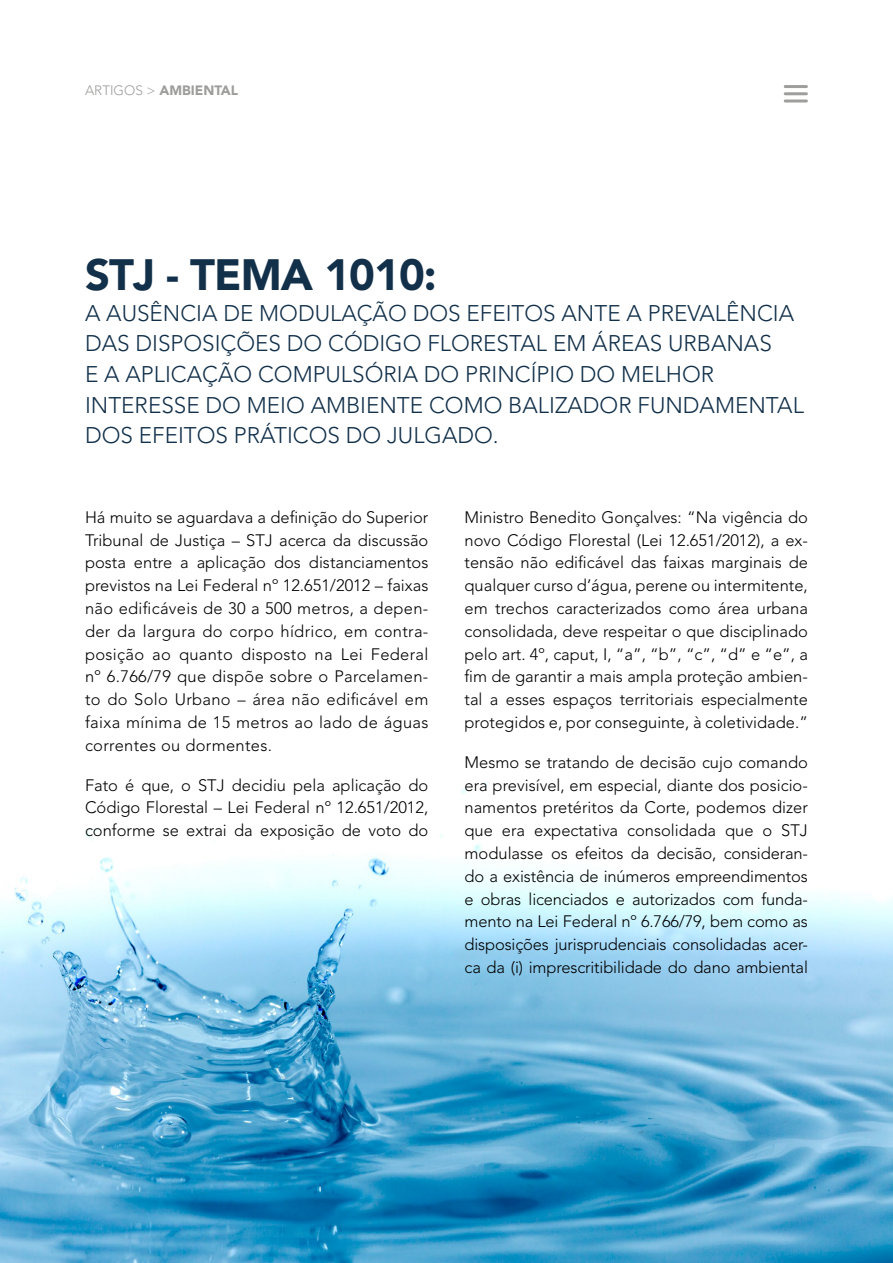
<style>
.page{position:relative;width:893px;height:1263px;background:#fff}
.page>*{position:absolute;margin:0;border:0;box-sizing:border-box;transform-origin:0 0}
.t1{font:900 43.5px "Avenir LT Std";letter-spacing:-.02em;color:#12304a}
.t2{font:300 22.5px/30.6px "Avenir LT Std";color:#12304a}
.t3{font:300 16.5px/22.8px "Avenir LT Std";color:#000;text-align:justify}
.t4{font:900 13.5px "Avenir LT Std";color:#9d9d9c}
.s1{font-weight:300}
</style>
<div class="page">
<hr style="left:785px;top:85px;width:21px;height:3px;background:#9e9e9c">
<hr style="left:785px;top:92px;width:21px;height:3px;background:#9e9e9c">
<hr style="left:785px;top:99px;width:21px;height:3px;background:#9e9e9c">
<img style="left:0;top:782px;width:893px;height:481px">
<p class="t4" style="left:85px;top:82px;width:155px"><span class="s1">ARTIGOS &gt;</span> AMBIENTAL</p>
<h1 class="t1" style="left:85px;top:249px;width:353px">STJ - TEMA 1010:</h1>
<p class="t2" style="left:85px;top:298px;width:720px">A AUSÊNCIA DE MODULAÇÃO DOS EFEITOS ANTE A PREVALÊNCIA DAS DISPOSIÇÕES DO CÓDIGO FLORESTAL EM ÁREAS URBANAS<br>E A APLICAÇÃO COMPULSÓRIA DO PRINCÍPIO DO MELHOR INTERESSE DO MEIO AMBIENTE COMO BALIZADOR FUNDAMENTAL DOS EFEITOS PRÁTICOS DO JULGADO.</p>
<p class="t3" style="left:85px;top:506px;width:345px">Há muito se aguardava a definição do Superior Tribunal de Justiça – STJ acerca da discussão posta entre a aplicação dos distanciamentos previstos na Lei Federal nº 12.651/2012 – faixas não edificáveis de 30 a 500 metros, a depen&shy;der da largura do corpo hídrico, em contra&shy;posição ao quanto disposto na Lei Federal nº 6.766/79 que dispõe sobre o Parcelamen&shy;to do Solo Urbano – área não edificável em faixa mínima de 15 metros ao lado de águas correntes ou dormentes.</p>
<p class="t3" style="left:85px;top:774px;width:345px">Fato é que, o STJ decidiu pela aplicação do Código Florestal – Lei Federal nº 12.651/2012, conforme se extrai da exposição de voto do</p>
<p class="t3" style="left:465px;top:506px;width:345px">Ministro Benedito Gonçalves: “Na vigência do novo Código Florestal (Lei 12.651/2012), a ex&shy;tensão não edificável das faixas marginais de qualquer curso d’água, perene ou intermitente, em trechos caracterizados como área urbana consolidada, deve respeitar o que disciplinado pelo art. 4º, caput, I, “a”, “b”, “c”, “d” e “e”, a fim de garantir a mais ampla proteção ambien&shy;tal a esses espaços territoriais especialmente protegidos e, por conseguinte, à coletividade.”</p>
<p class="t3" style="left:465px;top:751px;width:345px">Mesmo se tratando de decisão cujo comando era previsível, em especial, diante dos posicio&shy;namentos pretéritos da Corte, podemos dizer que era expectativa consolidada que o STJ modulasse os efeitos da decisão, consideran&shy;do a existência de inúmeros empreendimentos e obras licenciados e autorizados com funda&shy;mento na Lei Federal nº 6.766/79, bem como as disposições jurisprudenciais consolidadas acer&shy;ca da (i) imprescritibilidade do dano ambiental</p>
</div>
